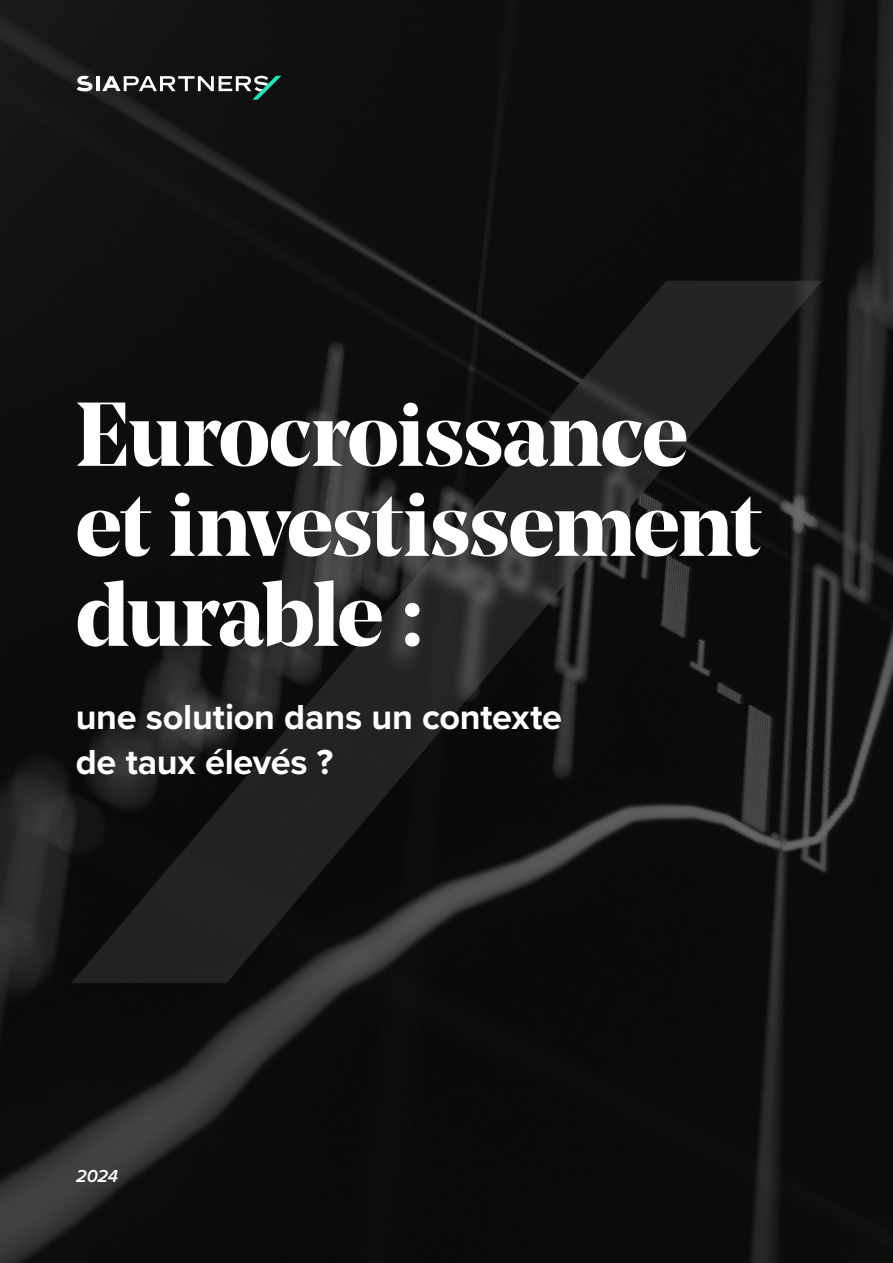
<style>
.page{position:relative;width:893px;height:1263px;background:#fff}
.page>*{position:absolute;margin:0;border:0;box-sizing:border-box;transform-origin:0 0}
.t1{font:700 90px/90px "Noe Display";letter-spacing:-.02em;color:#fff}
.t2{font:700 36px/45px "Proxima Nova";letter-spacing:-.005em;color:#fff}
.t3{font:italic 600 18px "Proxima Nova";color:#fff}
</style>
<div class="page">
<img style="left:0;top:0;width:893px;height:1263px">
<hr style="left:96px;top:76px;width:4px;height:15px;background:#fff">
<svg style="left:102px;top:76px;width:179px;height:24px"></svg>
<svg style="left:77px;top:76px;width:15px;height:15px"></svg>
<p class="t1" style="left:76px;top:388px;width:687px">Eurocroissance et investissement durable :</p>
<p class="t2" style="left:76px;top:694px;width:488px">une solution dans un contexte de taux élevés ?</p>
<p class="t3" style="left:76px;top:1162px;width:44px">2024</p>
</div>
